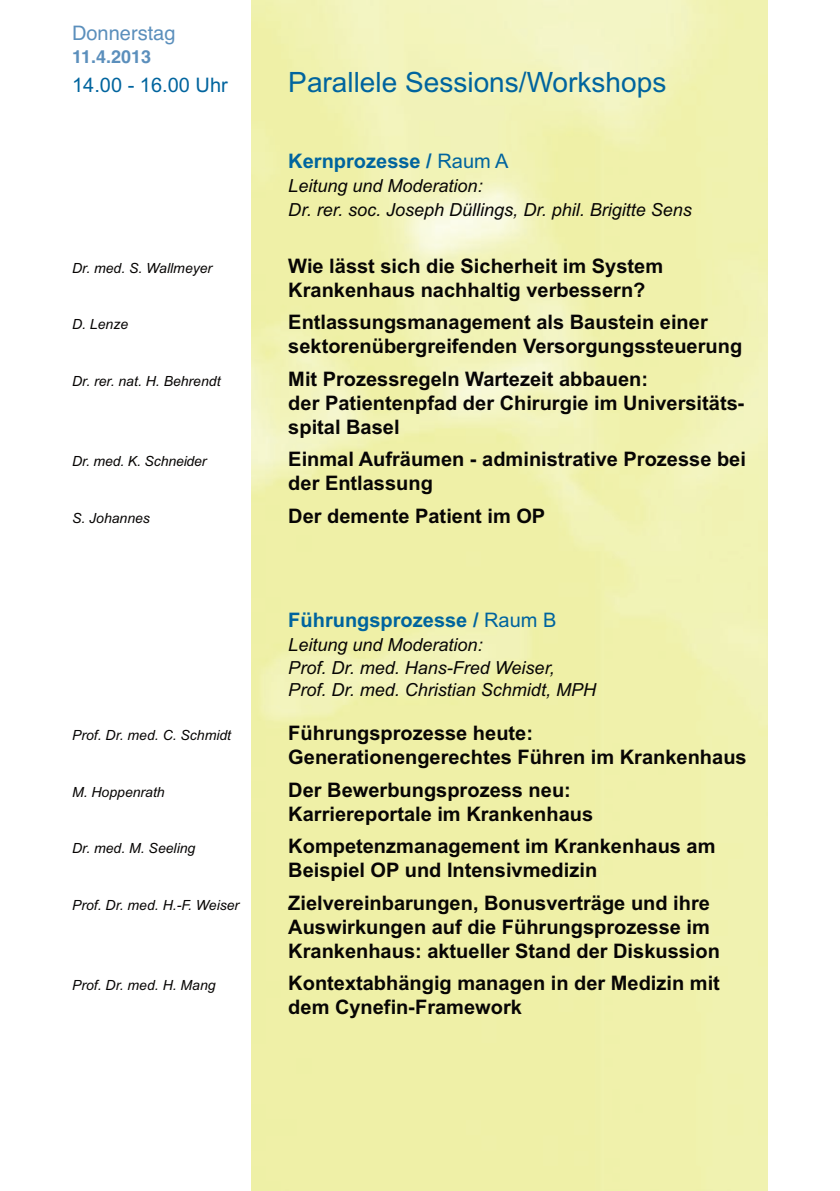
<style>
.page{position:relative;width:840px;height:1191px;background:#fff}
.page>*{position:absolute;margin:0;border:0;box-sizing:border-box;transform-origin:0 0}
.t1{font:28px "Arial";color:#00649e}
.t2{font:700 20px/24px "Arial";color:#070504}
.t3{font:700 20px "Arial";color:#00649e}
.t4{font:20px "Arial";color:#00649e}
.t5{font:20px "Helvetica";color:#5b8fbc}
.t6{font:italic 18px/22px "Arial";color:#070504}
.t7{font:700 18px "Helvetica";color:#5b8fbc}
.t8{font:italic 14px "Arial";color:#070504}
.s1{font-weight:400}
</style>
<div class="page">
<p class="t5" style="left:72px;top:22px;width:105px">Donnerstag</p>
<p class="t7" style="left:72px;top:46px;width:81px">11.4.2013</p>
<p class="t4" style="left:72px;top:74px;width:157px">14.00 - 16.00 Uhr</p>
<h1 class="t1" style="left:288px;top:66px;width:379px">Parallele Sessions/Workshops</h1>
<p class="t3" style="left:288px;top:150px;width:222px">Kernprozesse / <span class="s1">Raum A</span></p>
<p class="t6" style="left:288px;top:174px;width:405px;line-height:24px">Leitung und Moderation:<br>Dr. rer. soc. Joseph Düllings, Dr. phil. Brigitte Sens</p>
<p class="t8" style="left:72px;top:260px;width:142px">Dr. med. S. Wallmeyer</p>
<p class="t2" style="left:288px;top:254px;width:376px">Wie lässt sich die Sicherheit im System<br>Krankenhaus nachhaltig verbessern?</p>
<p class="t8" style="left:72px;top:316px;width:58px">D. Lenze</p>
<p class="t2" style="left:288px;top:310px;width:455px">Entlassungsmanagement als Baustein einer sektorenübergreifenden Versorgungssteuerung</p>
<p class="t8" style="left:72px;top:373px;width:150px">Dr. rer. nat. H. Behrendt</p>
<p class="t2" style="left:288px;top:367px;width:457px">Mit Prozessregeln Wartezeit abbauen:<br>der Patientenpfad der Chirurgie im Universitäts&shy;spital Basel</p>
<p class="t8" style="left:72px;top:453px;width:136px">Dr. med. K. Schneider</p>
<p class="t2" style="left:288px;top:447px;width:459px">Einmal Aufräumen - administrative Prozesse bei der Entlassung</p>
<p class="t8" style="left:72px;top:510px;width:79px">S. Johannes</p>
<p class="t2" style="left:288px;top:504px;width:258px">Der demente Patient im OP</p>
<p class="t3" style="left:288px;top:609px;width:269px">Führungsprozesse / <span class="s1">Raum B</span></p>
<p class="t6" style="left:288px;top:634px;width:309px">Leitung und Moderation:<br>Prof. Dr. med. Hans-Fred Weiser,<br>Prof. Dr. med. Christian Schmidt, MPH</p>
<p class="t8" style="left:72px;top:727px;width:160px">Prof. Dr. med. C. Schmidt</p>
<p class="t2" style="left:288px;top:721px;width:459px">Führungsprozesse heute:<br>Generationengerechtes Führen im Krankenhaus</p>
<p class="t8" style="left:72px;top:783px;width:94px">M. Hoppenrath</p>
<p class="t2" style="left:288px;top:778px;width:306px">Der Bewerbungsprozess neu:<br>Karriereportale im Krankenhaus</p>
<p class="t8" style="left:72px;top:840px;width:125px">Dr. med. M. Seeling</p>
<p class="t2" style="left:288px;top:834px;width:428px">Kompetenzmanagement im Krankenhaus am<br>Beispiel OP und Intensivmedizin</p>
<p class="t8" style="left:72px;top:896px;width:168px">Prof. Dr. med. H.-F. Weiser</p>
<p class="t2" style="left:288px;top:891px;width:433px">Zielvereinbarungen, Bonusverträge und ihre<br>Auswirkungen auf die Führungsprozesse im<br>Krankenhaus: aktueller Stand der Diskussion</p>
<p class="t8" style="left:72px;top:977px;width:145px">Prof. Dr. med. H. Mang</p>
<p class="t2" style="left:288px;top:971px;width:433px">Kontextabhängig managen in der Medizin mit dem Cynefin-Framework</p>
</div>
